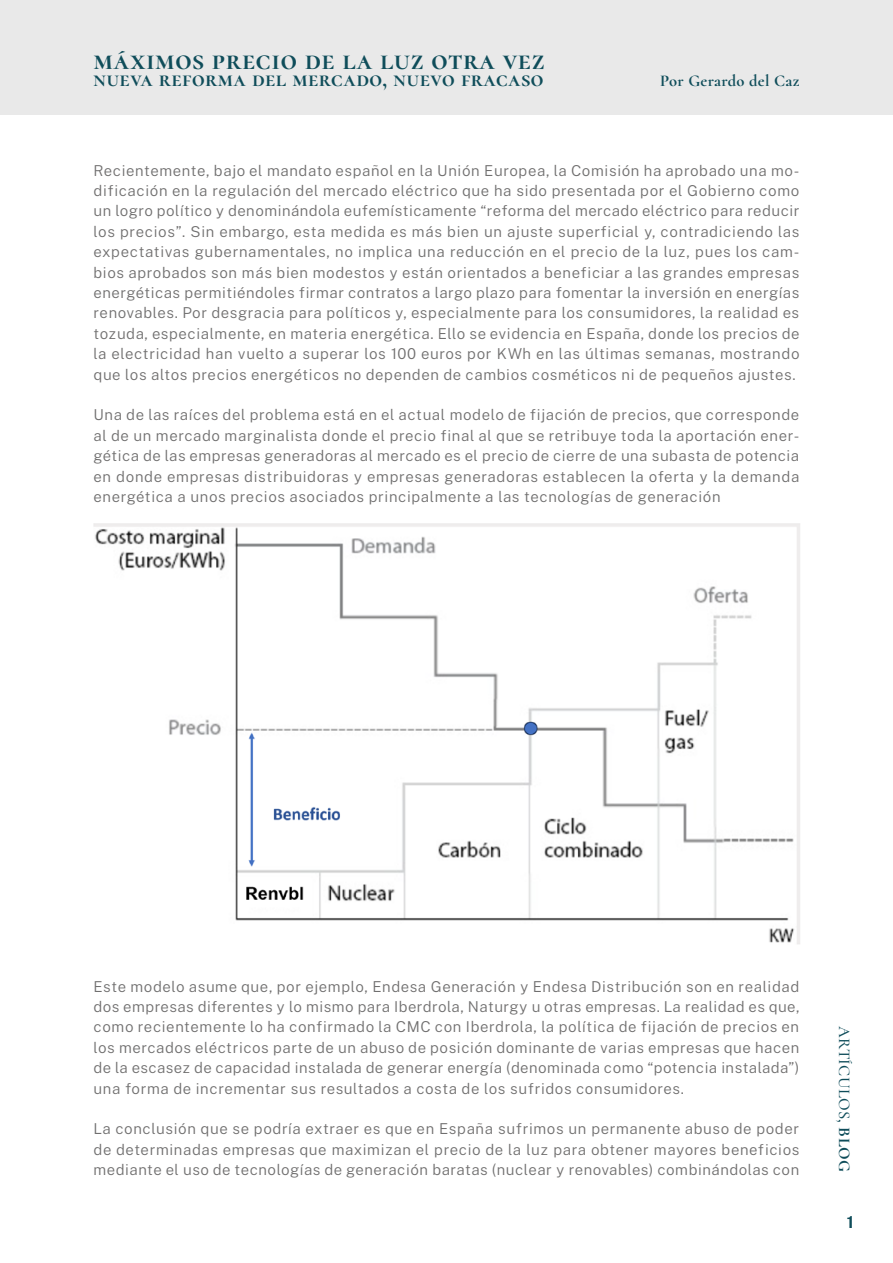
<style>
.page{position:relative;width:893px;height:1263px;background:#fff}
.page>*{position:absolute;margin:0;border:0;box-sizing:border-box;transform-origin:0 0}
.t1{font:700 28.5px "Cormorant";letter-spacing:.02em;color:#0f4d5a}
.t2{font:700 22.35px "Cormorant";letter-spacing:.02em;color:#0f4d5a}
.t3{font:700 16.5px "Cormorant";letter-spacing:.02em;color:#0f4d5a}
.t4{font:500 16.5px "Cormorant";letter-spacing:.02em;color:#0f4d5a}
.t5{font:700 16.5px "Public Sans";color:#0f4d5a}
.t6{font:300 15px/20.4px "Public Sans";letter-spacing:.035em;color:#706f6f;text-align:justify}
.s1{font-weight:700}
</style>
<div class="page">
<div style="left:0;top:0;width:893px;height:114px;background:#e9e9e9"></div>
<img style="left:94px;top:523px;width:706px;height:421px">
<h1 class="t1" style="left:94px;top:43px;width:453px">Máximos precio de la luz otra vez</h1>
<h2 class="t2" style="left:94px;top:65px;width:451px">Nueva reforma del mercado, nuevo fracaso</h2>
<p class="t3" style="left:660px;top:70px;width:141px">Por Gerardo del Caz</p>
<p class="t6" style="left:94px;top:159px;width:708px">Recientemente, bajo el mandato español en la Unión Europea, la Comisión ha aprobado una mo&shy;dificación en la regulación del mercado eléctrico que ha sido presentada por el Gobierno como un logro político y denominándola eufemísticamente “reforma del mercado eléctrico para reducir los precios”. Sin embargo, esta medida es más bien un ajuste superficial y, contradiciendo las expectativas gubernamentales, no implica una reducción en el precio de la luz, pues los cam&shy;bios aprobados son más bien modestos y están orientados a beneficiar a las grandes empresas energéticas permitiéndoles firmar contratos a largo plazo para fomentar la inversión en energías renovables. Por desgracia para políticos y, especialmente para los consumidores, la realidad es tozuda, especialmente, en materia energética. Ello se evidencia en España, donde los precios de la electricidad han vuelto a superar los 100 euros por KWh en las últimas semanas, mostrando que los altos precios energéticos no dependen de cambios cosméticos ni de pequeños ajustes.</p>
<p class="t6" style="left:94px;top:404px;width:707px">Una de las raíces del problema está en el actual modelo de fijación de precios, que corresponde al de un mercado marginalista donde el precio final al que se retribuye toda la aportación ener&shy;gética de las empresas generadoras al mercado es el precio de cierre de una subasta de potencia en donde empresas distribuidoras y empresas generadoras establecen la oferta y la demanda energética a unos precios asociados principalmente a las tecnologías de generación</p>
<p class="t6" style="left:94px;top:975px;width:707px">Este modelo asume que, por ejemplo, Endesa Generación y Endesa Distribución son en realidad dos empresas diferentes y lo mismo para Iberdrola, Naturgy u otras empresas. La realidad es que, como recientemente lo ha confirmado la CMC con Iberdrola, la política de fijación de precios en los mercados eléctricos parte de un abuso de posición dominante de varias empresas que hacen de la escasez de capacidad instalada de generar energía (denominada como “potencia instalada”) una forma de incrementar sus resultados a costa de los sufridos consumidores.</p>
<p class="t6" style="left:94px;top:1118px;width:707px">La conclusión que se podría extraer es que en España sufrimos un permanente abuso de poder de determinadas empresas que maximizan el precio de la luz para obtener mayores beneficios mediante el uso de tecnologías de generación baratas (nuclear y renovables) combinándolas con</p>
<p class="t4" style="left:854px;top:1026px;width:147px;rotate:90deg">ARTÍCULOS, <span class="s1">BLOG</span></p>
<p class="t5" style="left:847px;top:1209px;width:8px">1</p>
</div>
